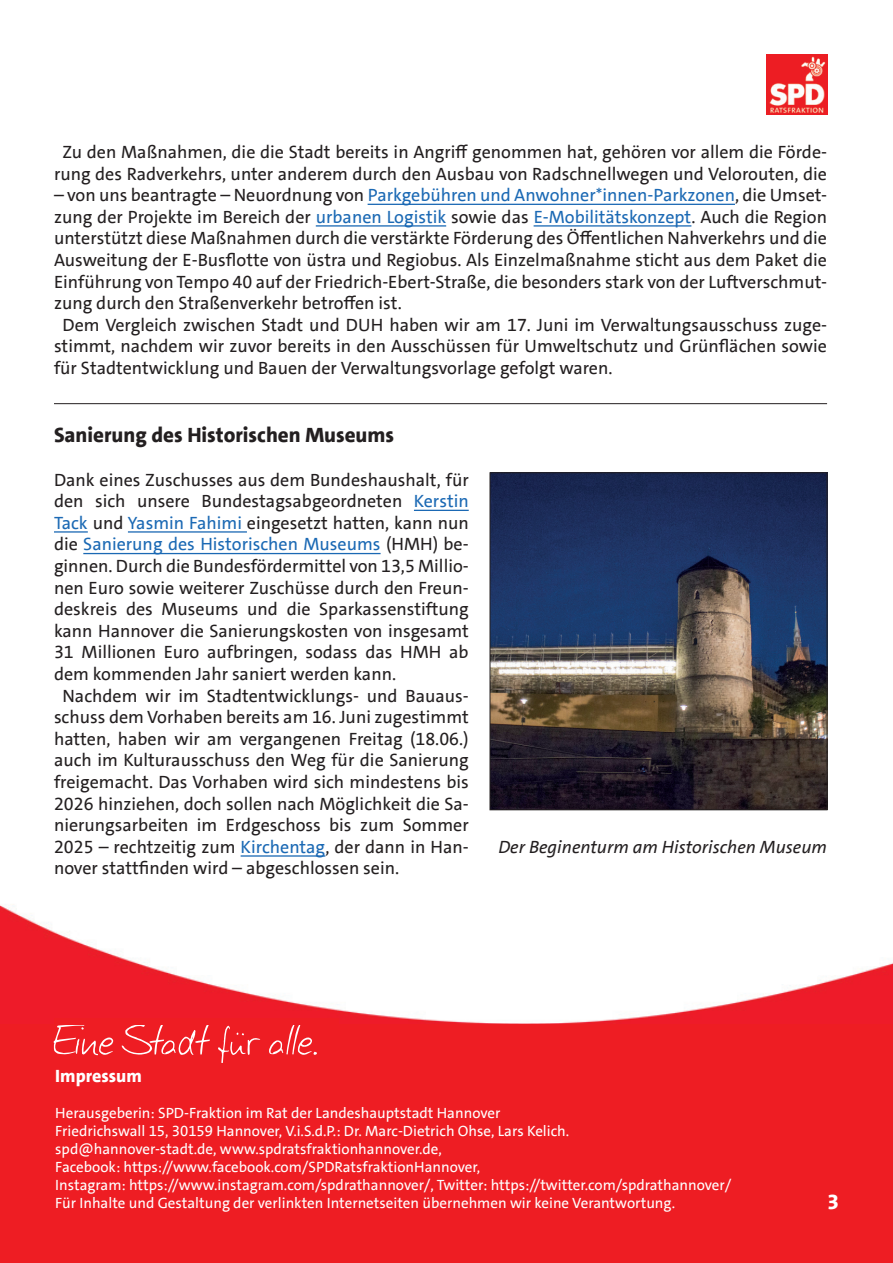
<style>
.page{position:relative;width:893px;height:1263px;background:#fff}
.page>*{position:absolute;margin:0;border:0;box-sizing:border-box;transform-origin:0 0}
.t1{font:800 21px "SPD The Sans";color:#231f20}
.t2{font:800 21px "SPD The Sans";color:#fff}
.t3{font:18px/21.6px "SPD The Sans";color:#231f20;text-align:center}
.t4{font:18px "SPD The Sans";color:#1b69b4}
.t5{font:italic 18px "SPD The Sans";color:#231f20}
.t6{font:800 18px "SPD The Sans";color:#fff}
.t7{font:15px/18px "SPD The Sans";color:#fff}
.s1{color:#1b69b4}
.s2{color:#231f20}
</style>
<div class="page">
<img style="left:766px;top:54px;width:61px;height:61px">
<img style="left:0;top:904px;width:893px;height:121px">
<div style="left:0;top:1025px;width:893px;height:238px;background:#ee1d23"></div>
<div style="left:54px;top:1018px;width:285px;height:30px;background:#ee1d23"></div>
<svg style="left:54px;top:1025px;width:60px;height:31px"></svg>
<svg style="left:122px;top:1025px;width:88px;height:30px"></svg>
<svg style="left:218px;top:1026px;width:42px;height:36px"></svg>
<svg style="left:269px;top:1025px;width:48px;height:30px"></svg>
<hr style="left:368px;top:204px;width:367px;height:1px;background:#1b69b4">
<hr style="left:316px;top:225px;width:130px;height:2px;background:#1b69b4">
<hr style="left:534px;top:225px;width:157px;height:2px;background:#1b69b4">
<hr style="left:54px;top:403px;width:773px;height:1px;background:#231f20">
<hr style="left:414px;top:510px;width:55px;height:1px;background:#1b69b4">
<hr style="left:54px;top:531px;width:34px;height:2px;background:#1b69b4">
<hr style="left:128px;top:531px;width:119px;height:2px;background:#1b69b4">
<hr style="left:83px;top:553px;width:298px;height:1px;background:#1b69b4">
<hr style="left:241px;top:855px;width:84px;height:2px;background:#1b69b4">
<img style="left:492px;top:475px;width:333px;height:333px">
<div style="left:490px;top:473px;width:337px;height:337px;border:1px solid #231f20"></div>
<p class="t3" style="left:54px;top:141px;width:775px">Zu den Maßnahmen, die die Stadt bereits in Angriff genommen hat, gehören vor allem die Förde&shy;rung des Radverkehrs, unter anderem durch den Ausbau von Radschnellwegen und Velorouten, die</p>
<p class="t3" style="left:54px;top:184px;width:775px">– von uns beantragte – Neuordnung von <span class="s1">Parkgebühren und Anwohner*innen-Parkzonen</span>, die Umset-</p>
<p class="t3" style="left:54px;top:206px;width:775px">zung der Projekte im Bereich der <span class="s1">urbanen Logistik</span> sowie das <span class="s1">E-Mobilitätskonzept</span>. Auch die Region</p>
<p class="t3" style="left:54px;top:228px;width:775px">unterstützt diese Maßnahmen durch die verstärkte Förderung des Öffentlichen Nahverkehrs und die</p>
<p class="t3" style="left:54px;top:249px;width:775px">Ausweitung der E-Busflotte von üstra und Regiobus. Als Einzelmaßnahme sticht aus dem Paket die</p>
<p class="t3" style="left:54px;top:271px;width:775px">Einführung von Tempo 40 auf der Friedrich-Ebert-Straße, die besonders stark von der Luftverschmut-</p>
<p class="t3" style="left:54px;top:292px;width:349px">zung durch den Straßenverkehr betroffen ist.</p>
<p class="t3" style="left:63px;top:314px;width:766px">Dem Vergleich zwischen Stadt und DUH haben wir am 17. Juni im Verwaltungsausschuss zuge-</p>
<p class="t3" style="left:54px;top:336px;width:775px">stimmt, nachdem wir zuvor bereits in den Ausschüssen für Umweltschutz und Grünflächen sowie</p>
<p class="t3" style="left:54px;top:357px;width:560px">für Stadtentwicklung und Bauen der Verwaltungsvorlage gefolgt waren.</p>
<p class="t1" style="left:54px;top:422px;width:342px">Sanierung des Historischen Museums</p>
<p class="t3" style="left:54px;top:469px;width:416px">Dank eines Zuschusses aus dem Bundeshaushalt, für</p>
<p class="t3" style="left:54px;top:490px;width:416px">den sich unsere Bundestagsabgeordneten <span class="s1">Kerstin</span></p>
<p class="t3" style="left:54px;top:512px;width:416px"><span class="s1">Tack</span> und <span class="s1">Yasmin Fahimi</span> eingesetzt hatten, kann nun</p>
<p class="t4" style="left:54px;top:533px;width:416px"><span class="s2">die</span> Sanierung des Historischen Museums <span class="s2">(HMH) be-</span></p>
<p class="t3" style="left:54px;top:555px;width:416px">ginnen. Durch die Bundesfördermittel von 13,5 Millio-</p>
<p class="t3" style="left:54px;top:577px;width:416px">nen Euro sowie weiterer Zuschüsse durch den Freun-</p>
<p class="t3" style="left:54px;top:598px;width:416px">deskreis des Museums und die Sparkassenstiftung</p>
<p class="t3" style="left:54px;top:620px;width:416px">kann Hannover die Sanierungskosten von insgesamt</p>
<p class="t3" style="left:54px;top:642px;width:416px">31 Millionen Euro aufbringen, sodass das HMH ab</p>
<p class="t3" style="left:54px;top:663px;width:344px">dem kommenden Jahr saniert werden kann.</p>
<p class="t3" style="left:62px;top:685px;width:408px">Nachdem wir im Stadtentwicklungs- und Bauaus-</p>
<p class="t3" style="left:54px;top:706px;width:416px">schuss dem Vorhaben bereits am 16. Juni zugestimmt</p>
<p class="t3" style="left:54px;top:728px;width:416px">hatten, haben wir am vergangenen Freitag (18.06.)</p>
<p class="t3" style="left:54px;top:750px;width:416px">auch im Kulturausschuss den Weg für die Sanierung</p>
<p class="t3" style="left:54px;top:771px;width:416px">freigemacht. Das Vorhaben wird sich mindestens bis</p>
<p class="t3" style="left:54px;top:793px;width:416px">2026 hinziehen, doch sollen nach Möglichkeit die Sa-</p>
<p class="t3" style="left:54px;top:814px;width:416px">nierungsarbeiten im Erdgeschoss bis zum Sommer</p>
<p class="t3" style="left:54px;top:836px;width:416px">2025 – rechtzeitig zum <span class="s1">Kirchentag</span>, der dann in Han-</p>
<p class="t3" style="left:54px;top:858px;width:347px">nover stattfinden wird – abgeschlossen sein.</p>
<p class="t5" style="left:498px;top:835px;width:330px">Der Beginenturm am Historischen Museum</p>
<p class="t6" style="left:55px;top:1064px;width:88px">Impressum</p>
<p class="t7" style="left:55px;top:1104px;width:678px">Herausgeberin: SPD-Fraktion im Rat der Landeshauptstadt Hannover<br>Friedrichswall 15, 30159 Hannover, V.i.S.d.P.: Dr. Marc-Dietrich Ohse, Lars Kelich. spd@hannover-stadt.de, www.spdratsfraktionhannover.de,<br>Facebook: https://www.facebook.com/SPDRatsfraktionHannover,<br>Instagram: https://www.instagram.com/spdrathannover/, Twitter: https://twitter.com/spdrathannover/ Für Inhalte und Gestaltung der verlinkten Internetseiten übernehmen wir keine Verantwortung.</p>
<p class="t2" style="left:827px;top:1188px;width:13px">3</p>
</div>
